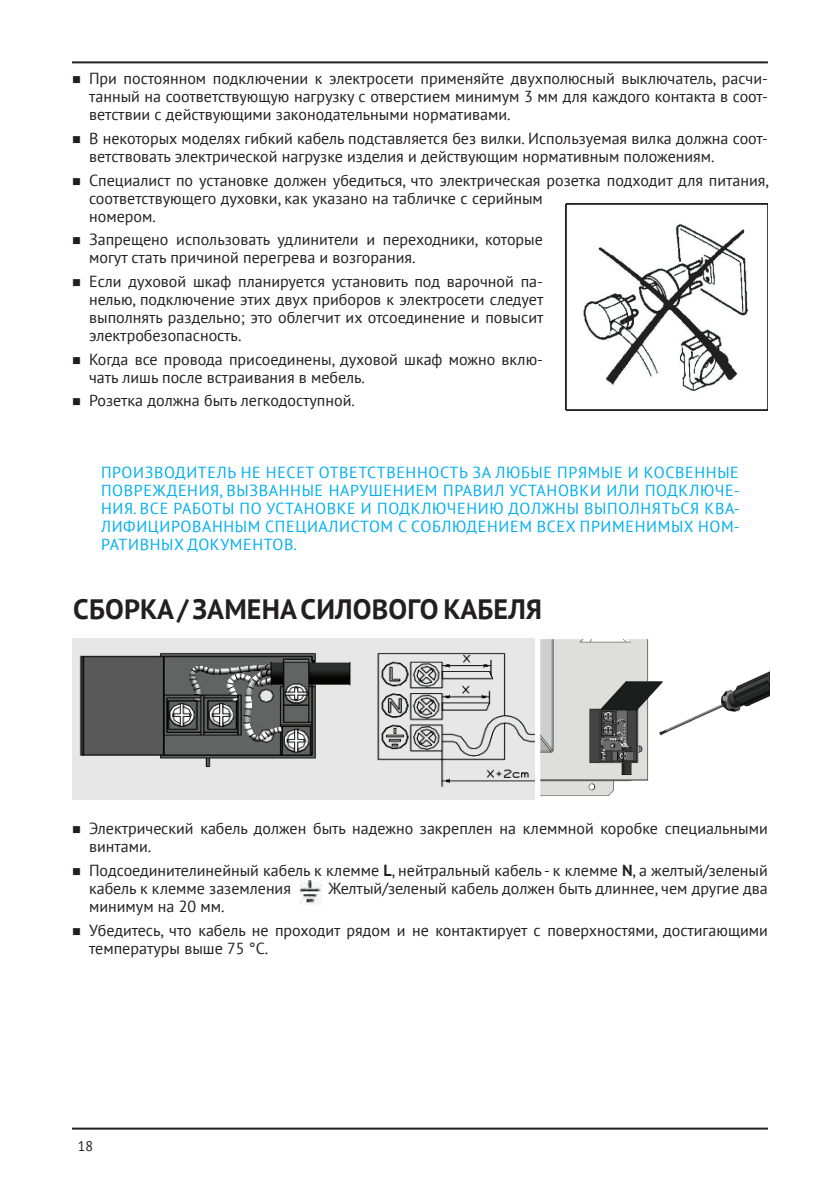
<style>
.page{position:relative;width:840px;height:1191px;background:#fff}
.page>*{position:absolute;margin:0;border:0;box-sizing:border-box;transform-origin:0 0}
.t1{font:700 28px "PT Sans";letter-spacing:.005em;color:#231f20}
.t2{font:16px/18px "PT Sans";color:#231f20}
.t3{font:16px/18px "PT Sans";letter-spacing:.04em;color:#00aeef;text-align:justify}
.t4{font:14px "PT Sans";color:#231f20}
.s1{font-weight:700}
</style>
<div class="page">
<hr style="left:72px;top:61px;width:695px;height:2px;background:#231f20">
<hr style="left:72px;top:1127px;width:695px;height:2px;background:#231f20">
<img style="left:565px;top:204px;width:202px;height:206px">
<img style="left:72px;top:638px;width:461px;height:161px">
<img style="left:540px;top:639px;width:228px;height:157px">
<img style="left:299px;top:880px;width:22px;height:25px">
<p class="t2" style="left:89px;top:69px;width:680px;text-align:justify">При постоянном подключении к электросети применяйте двухполюсный выключатель, расчи&shy;танный на соответствующую нагрузку с отверстием минимум 3 мм для каждого контакта в соот&shy;ветствии с действующими законодательными нормативами.</p>
<p class="t2" style="left:89px;top:129px;width:680px">В некоторых моделях гибкий кабель подставляется без вилки. И спользуемая вилка должна соот&shy;ветствовать электрической нагрузке изделия и действующим нормативным положениям.</p>
<p class="t2" style="left:89px;top:171px;width:681px">Специалист по установке должен убедиться, что электрическая розетка подходит для питания, соответствующего духовки, как указано на табличке с серийным<br>номером.</p>
<p class="t2" style="left:89px;top:230px;width:455px">Запрещено использовать удлинители и переходники, которые могут стать причиной перегрева и возгорания.</p>
<p class="t2" style="left:89px;top:272px;width:455px;text-align:justify">Если духовой шкаф планируется установить под варочной па&shy;нелью, подключение этих двух приборов к электросети следует выполнять раздельно; это облегчит их отсоединение и повысит электробезопасность.</p>
<p class="t2" style="left:89px;top:350px;width:455px">Когда все провода присоединены, духовой шкаф можно вклю&shy;чать лишь после встраивания в мебель.</p>
<p class="t2" style="left:89px;top:391px;width:267px">Розетка должна быть легкодоступной.</p>
<p class="t3" style="left:101px;top:462px;width:639px">Производитель не несет ответственность за любые п рямые и косвенные повреждения, вызванные нарушением п равил установки или подключе&shy;ния. все работы по установке и п одключению должны выполняться ква&shy;лифицированным специалистом с соблюдением всех применимых ном&shy;ративных документов.</p>
<h1 class="t1" style="left:73px;top:591px;width:452px">СБОРКА / ЗАМЕНА СИЛОВОГО КАБЕЛЯ</h1>
<p class="t2" style="left:89px;top:819px;width:680px">Электрический кабель должен быть надежно закреплен на клеммной коробке специальными винтами.</p>
<p class="t2" style="left:89px;top:861px;width:680px">Подсоединителинейный кабель к клемме <span class="s1">L</span>, нейтральный кабель - к клемме <span class="s1">N</span>, а желтый/зеленый кабель к клемме заземления</p>
<p class="t2" style="left:328px;top:879px;width:440px">Желтый/зеленый кабель должен быть длиннее, чем другие два</p>
<p class="t2" style="left:89px;top:894px;width:680px;line-height:23.6px">минимум на 20 мм.<br>Убедитесь, что кабель не проходит рядом и не контактирует с поверхностями, достигающими</p>
<p class="t2" style="left:89px;top:938px;width:180px">температуры выше 75 °С.</p>
<p class="t4" style="left:78px;top:1136px;width:17px">18</p>
</div>
